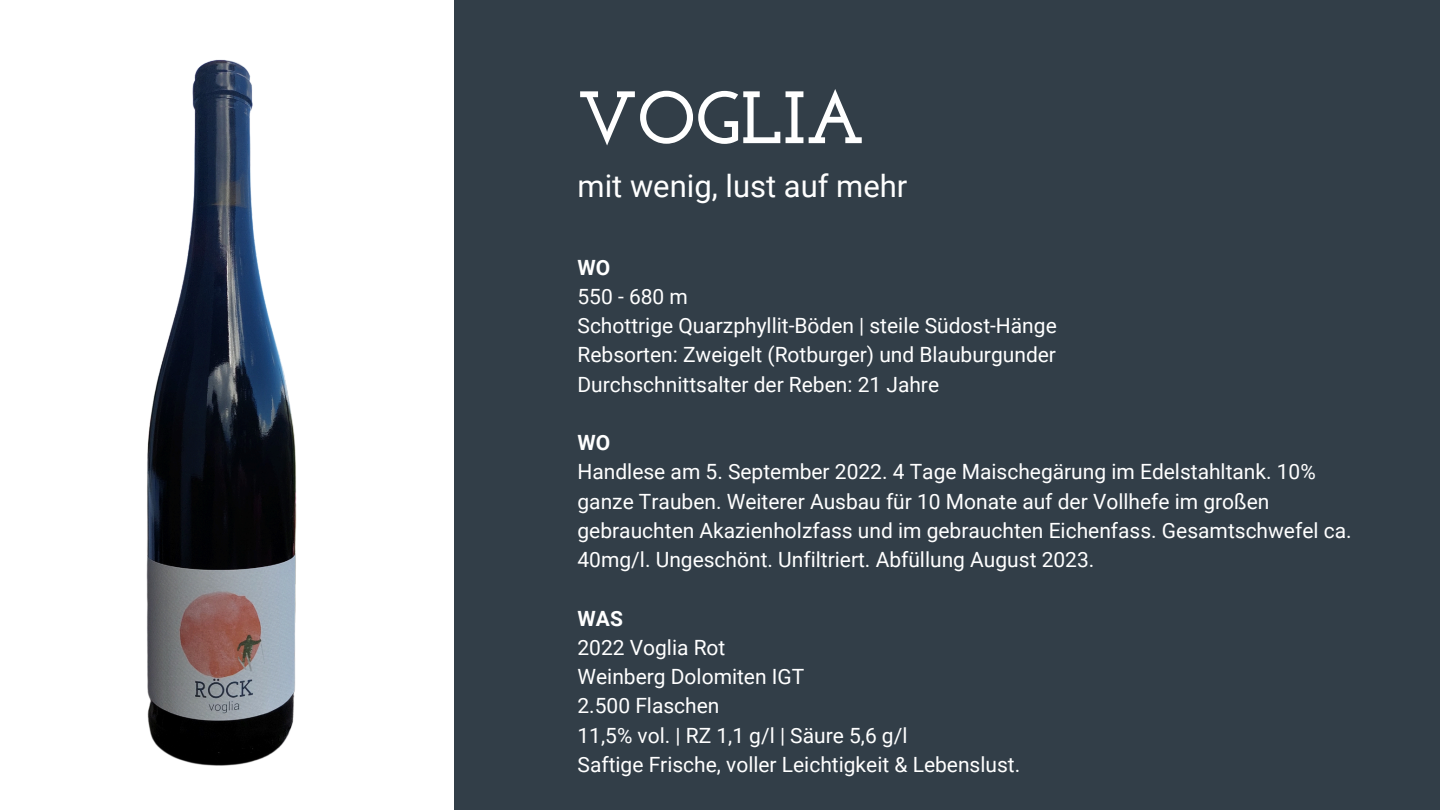
<style>
.page{position:relative;width:1440px;height:810px;background:#fff}
.page>*{position:absolute;margin:0;border:0;box-sizing:border-box;transform-origin:0 0}
.t1{font:700 74px "Josefin Slab";color:#fff}
.t2{font:31px "Roboto";color:#fff}
.t3{font:21px/29.2px "Roboto";color:#fff}
.t4{font:700 21px "Roboto";color:#fff}
</style>
<div class="page">
<div style="left:454px;top:0;width:986px;height:810px;background:#323e48"></div>
<img style="left:146px;top:59px;width:151px;height:707px">
<p class="t1" style="left:578px;top:88px;width:288px">VOGLIA</p>
<p class="t2" style="left:578px;top:169px;width:331px">mit wenig, lust auf mehr</p>
<p class="t4" style="left:578px;top:255px;width:34px">WO</p>
<h1 class="t3" style="left:578px;top:282px;width:112px">550 - 680 m</h1>
<h2 class="t3" style="left:578px;top:311px;width:481px">Schottrige Quarzphyllit-Böden | steile Südost-Hänge</h2>
<p class="t3" style="left:578px;top:341px;width:480px">Rebsorten: Zweigelt (Rotburger) und Blauburgunder</p>
<p class="t3" style="left:578px;top:370px;width:363px">Durchschnittsalter der Reben: 21 Jahre</p>
<p class="t4" style="left:578px;top:431px;width:34px">WO</p>
<p class="t3" style="left:578px;top:458px;width:776px">Handlese am 5. September 2022. 4 Tage Maischegärung im Edelstahltank. 10% ganze Trauben. Weiterer Ausbau für 10 Monate auf der Vollhefe im großen gebrauchten Akazienholzfass und im gebrauchten Eichenfass. Gesamtschwefel ca.<br>40mg/l. Ungeschönt. Unfiltriert. Abfüllung August 2023.</p>
<p class="t4" style="left:578px;top:606px;width:47px">WAS</p>
<p class="t3" style="left:578px;top:633px;width:149px">2022 Voglia Rot</p>
<p class="t3" style="left:578px;top:662px;width:228px">Weinberg Dolomiten IGT</p>
<p class="t3" style="left:578px;top:692px;width:143px">2.500 Flaschen</p>
<p class="t3" style="left:578px;top:721px;width:331px">11,5% vol. | RZ 1,1 g/l | Säure 5,6 g/l</p>
<p class="t3" style="left:578px;top:750px;width:444px">Saftige Frische, voller Leichtigkeit &amp; Lebenslust.</p>
</div>
